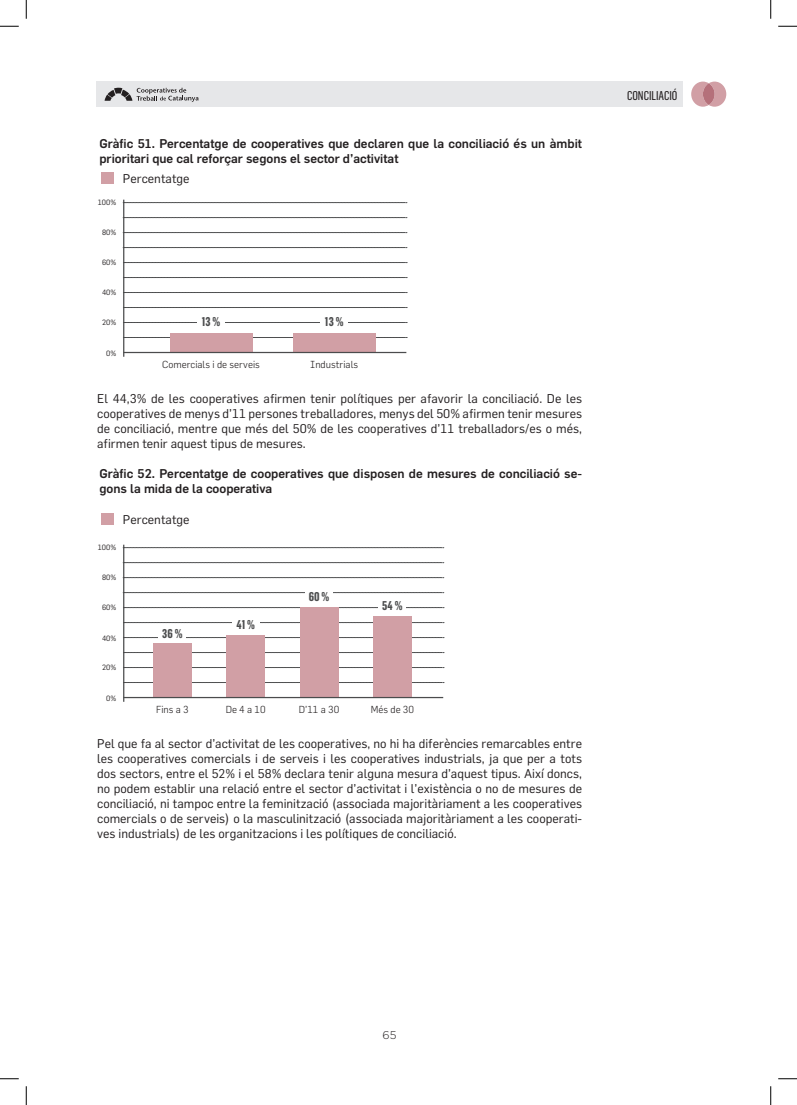
<style>
.page{position:relative;width:797px;height:1105px;background:#fff}
.page>*{position:absolute;margin:0;border:0;box-sizing:border-box;transform-origin:0 0}
.t1{font:12.5px/15px "Flama";color:#231f20;text-align:justify}
.t2{font:500 12.5px/15px "Flama";color:#231f20}
.t3{font:700 12.5px "Flama Condensed";color:#4b4c4d}
.t4{font:12.5px "Flama Condensed Basic";color:#231f20}
.t5{font:300 11.25px "Gotham";color:#231f20}
.t6{font:300 10px "Flama";color:#231f20}
.t7{font:7.5px "Flama";color:#231f20}
</style>
<div class="page">
<div style="left:96px;top:82px;width:586px;height:25px;background:#e6e7e9"></div>
<svg style="left:105px;top:88px;width:93px;height:14px"></svg>
<svg style="left:691px;top:82px;width:35px;height:25px"></svg>
<div style="left:703px;top:83px;width:11px;height:22px;background:#b5707a;border-radius:50%"></div>
<svg style="left:124px;top:337px;width:283px;height:1px"></svg>
<svg style="left:124px;top:307px;width:283px;height:1px"></svg>
<svg style="left:124px;top:277px;width:283px;height:1px"></svg>
<svg style="left:124px;top:247px;width:283px;height:1px"></svg>
<svg style="left:124px;top:217px;width:283px;height:1px"></svg>
<svg style="left:124px;top:322px;width:283px;height:1px"></svg>
<svg style="left:124px;top:292px;width:283px;height:1px"></svg>
<svg style="left:124px;top:262px;width:283px;height:1px"></svg>
<svg style="left:124px;top:232px;width:283px;height:1px"></svg>
<svg style="left:124px;top:202px;width:283px;height:1px"></svg>
<hr style="left:123px;top:200px;width:1px;height:157px;background:#4b4c4d">
<div style="left:170px;top:334px;width:82px;height:18px;background:#d19fa5"></div>
<div style="left:197px;top:314px;width:28px;height:18px;background:#fff"></div>
<div style="left:293px;top:334px;width:82px;height:18px;background:#d19fa5"></div>
<div style="left:320px;top:314px;width:28px;height:18px;background:#fff"></div>
<hr style="left:123px;top:352px;width:283px;height:1px;background:#4b4c4d">
<div style="left:101px;top:172px;width:13px;height:12px;background:#d19fa5"></div>
<svg style="left:124px;top:682px;width:320px;height:1px"></svg>
<svg style="left:124px;top:652px;width:320px;height:1px"></svg>
<svg style="left:124px;top:622px;width:320px;height:1px"></svg>
<svg style="left:124px;top:592px;width:320px;height:1px"></svg>
<svg style="left:124px;top:562px;width:320px;height:1px"></svg>
<svg style="left:124px;top:667px;width:320px;height:1px"></svg>
<svg style="left:124px;top:637px;width:320px;height:1px"></svg>
<svg style="left:124px;top:607px;width:320px;height:1px"></svg>
<svg style="left:124px;top:577px;width:320px;height:1px"></svg>
<svg style="left:124px;top:547px;width:320px;height:1px"></svg>
<hr style="left:123px;top:545px;width:1px;height:157px;background:#4b4c4d">
<div style="left:153px;top:644px;width:39px;height:53px;background:#d19fa5"></div>
<div style="left:159px;top:626px;width:27px;height:17px;background:#fff"></div>
<div style="left:300px;top:608px;width:38px;height:89px;background:#d19fa5"></div>
<div style="left:305px;top:589px;width:28px;height:18px;background:#fff"></div>
<div style="left:232px;top:617px;width:27px;height:17px;background:#fff"></div>
<div style="left:226px;top:635px;width:39px;height:62px;background:#d19fa5"></div>
<div style="left:373px;top:617px;width:39px;height:80px;background:#d19fa5"></div>
<div style="left:379px;top:598px;width:27px;height:17px;background:#fff"></div>
<hr style="left:123px;top:697px;width:320px;height:1px;background:#4b4c4d">
<div style="left:101px;top:513px;width:13px;height:12px;background:#d19fa5"></div>
<svg style="left:0;top:25px;width:19px;height:2px"></svg>
<svg style="left:778px;top:25px;width:19px;height:2px"></svg>
<svg style="left:0;top:1078px;width:19px;height:1px"></svg>
<svg style="left:778px;top:1078px;width:19px;height:1px"></svg>
<svg style="left:25px;top:0;width:2px;height:19px"></svg>
<svg style="left:25px;top:1086px;width:2px;height:19px"></svg>
<svg style="left:770px;top:0;width:1px;height:19px"></svg>
<svg style="left:770px;top:1086px;width:1px;height:19px"></svg>
<p class="t2" style="left:99px;top:135px;width:484px">Gràfic 51. Percentatge de cooperatives que declaren que la conciliació és un àmbit prioritari que cal reforçar segons el sector d’activitat</p>
<p class="t7" style="left:98px;top:198px;width:20px">100%</p>
<p class="t7" style="left:102px;top:227px;width:16px">80%</p>
<p class="t7" style="left:102px;top:258px;width:16px">60%</p>
<p class="t7" style="left:102px;top:288px;width:16px">40%</p>
<p class="t7" style="left:102px;top:318px;width:16px">20%</p>
<p class="t7" style="left:106px;top:349px;width:12px">0%</p>
<p class="t6" style="left:162px;top:358px;width:99px">Comercials i de serveis</p>
<p class="t1" style="left:123px;top:171px;width:68px">Percentatge</p>
<p class="t3" style="left:202px;top:314px;width:20px">13 %</p>
<p class="t3" style="left:325px;top:314px;width:20px">13 %</p>
<p class="t6" style="left:310px;top:358px;width:50px">Industrials</p>
<p class="t1" style="left:97px;top:390px;width:486px">El 44,3% de les cooperatives afirmen tenir polítiques per afavorir la conciliació. De les cooperatives de menys d’11 persones treballadores, menys del 50% afirmen tenir mesures de conciliació, mentre que més del 50% de les cooperatives d’11 treballadors/es o més, afirmen tenir aquest tipus de mesures.</p>
<p class="t2" style="left:99px;top:465px;width:484px">Gràfic 52. Percentatge de cooperatives que disposen de mesures de conciliació se&shy;gons la mida de la cooperativa</p>
<p class="t7" style="left:98px;top:543px;width:20px">100%</p>
<p class="t7" style="left:102px;top:572px;width:16px">80%</p>
<p class="t7" style="left:102px;top:603px;width:16px">60%</p>
<p class="t7" style="left:102px;top:633px;width:16px">40%</p>
<p class="t7" style="left:102px;top:663px;width:16px">20%</p>
<p class="t7" style="left:106px;top:694px;width:12px">0%</p>
<p class="t1" style="left:123px;top:512px;width:68px">Percentatge</p>
<p class="t3" style="left:162px;top:625px;width:22px">36 %</p>
<p class="t6" style="left:156px;top:703px;width:34px">Fins a 3</p>
<p class="t3" style="left:236px;top:617px;width:20px">41 %</p>
<p class="t6" style="left:226px;top:703px;width:42px">De 4 a 10</p>
<p class="t3" style="left:309px;top:589px;width:22px">60 %</p>
<p class="t3" style="left:382px;top:597px;width:22px">54 %</p>
<p class="t6" style="left:299px;top:703px;width:42px">D’11 a 30</p>
<p class="t6" style="left:371px;top:703px;width:45px">Més de 30</p>
<p class="t1" style="left:97px;top:735px;width:486px">Pel que fa al sector d’activitat de les cooperatives, no hi ha diferències remarcables entre les cooperatives comercials i de serveis i les cooperatives industrials, ja que per a tots dos sectors, entre el 52% i el 58% declara tenir alguna mesura d’aquest tipus. Així doncs, no podem establir una relació entre el sector d’activitat i l’existència o no de mesures de conciliació, ni tampoc entre la feminització (associada majoritàriament a les cooperatives comercials o de serveis) o la masculinització (associada majoritàriament a les cooperati&shy;ves industrials) de les organitzacions i les polítiques de conciliació.</p>
<p class="t4" style="left:627px;top:88px;width:52px">CONCILIACIÓ</p>
<p class="t5" style="left:382px;top:1028px;width:16px">65</p>
</div>
